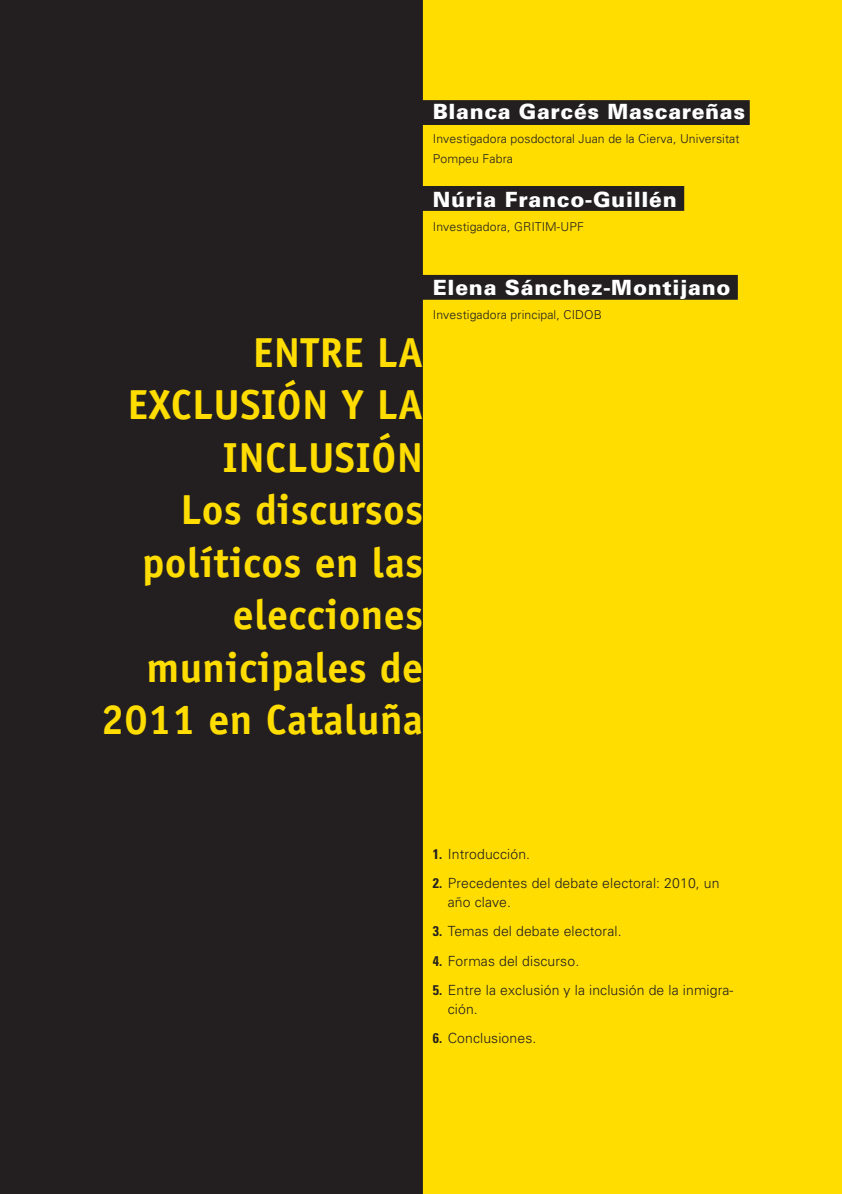
<style>
.page{position:relative;width:842px;height:1194px;background:#fff}
.page>*{position:absolute;margin:0;border:0;box-sizing:border-box;transform-origin:0 0}
.t1{font:700 42px/52.5px "Officina Sans";letter-spacing:.01em;color:#ffdd01;text-align:right}
.t2{font:900 21px "Univers";letter-spacing:.035em;color:#fff}
.t3{font:300 14px/19.2px "Univers";letter-spacing:.01em;color:#231f20}
.t4{font:300 12.25px/19.2px "Univers";letter-spacing:.01em;color:#231f20}
.s1{font-weight:700;font-stretch:condensed}
</style>
<div class="page">
<div style="left:0;top:0;width:841px;height:1193px;background:#ffdd01"></div>
<div style="left:0;top:0;width:423px;height:1193px;background:#231f20"></div>
<div style="left:306px;top:101px;width:442px;height:23px;background:#231f20"></div>
<div style="left:305px;top:100px;width:444px;height:25px;border:2px solid #231f20"></div>
<div style="left:306px;top:187px;width:377px;height:23px;background:#231f20"></div>
<div style="left:305px;top:186px;width:379px;height:25px;border:2px solid #231f20"></div>
<div style="left:306px;top:276px;width:430px;height:23px;background:#231f20"></div>
<div style="left:305px;top:275px;width:432px;height:25px;border:2px solid #231f20"></div>
<p class="t2" style="left:432px;top:104px;width:313px">Blanca Garcés Mascareñas</p>
<p class="t4" style="left:432px;top:130px;width:308px">Investigadora posdoctoral Juan de la Cierva, Universitat<br>Pompeu Fabra</p>
<p class="t2" style="left:432px;top:192px;width:245px">Núria Franco-Guillén</p>
<p class="t4" style="left:432px;top:218px;width:152px">Investigadora, GRITIM-UPF</p>
<p class="t1" style="left:101px;top:329px;width:324px">ENTRE LA<br>EXCLUSIÓN Y LA<br>INCLUSIÓN<br>Los discursos políticos en las elecciones municipales de<br>2011 en Cataluña</p>
<p class="t2" style="left:432px;top:280px;width:299px">Elena Sánchez-Montijano</p>
<p class="t4" style="left:432px;top:306px;width:171px">Investigadora principal, CIDOB</p>
<p class="t3" style="left:432px;top:845px;width:99px"><span class="s1">1.</span> Introducción.</p>
<p class="t3" style="left:447px;top:874px;width:273px;text-indent:-15px"><span class="s1">2.</span> Precedentes del debate electoral: 2010, un año clave.</p>
<p class="t3" style="left:432px;top:923px;width:190px"><span class="s1">3.</span> Temas del debate electoral.</p>
<p class="t3" style="left:432px;top:952px;width:148px"><span class="s1">4.</span> Formas del discurso.</p>
<p class="t3" style="left:447px;top:981px;width:287px;text-indent:-15px"><span class="s1">5.</span> Entre la exclusión y la inclusión de la inmigra&shy;ción.</p>
<p class="t3" style="left:432px;top:1029px;width:105px"><span class="s1">6.</span> Conclusiones.</p>
</div>
